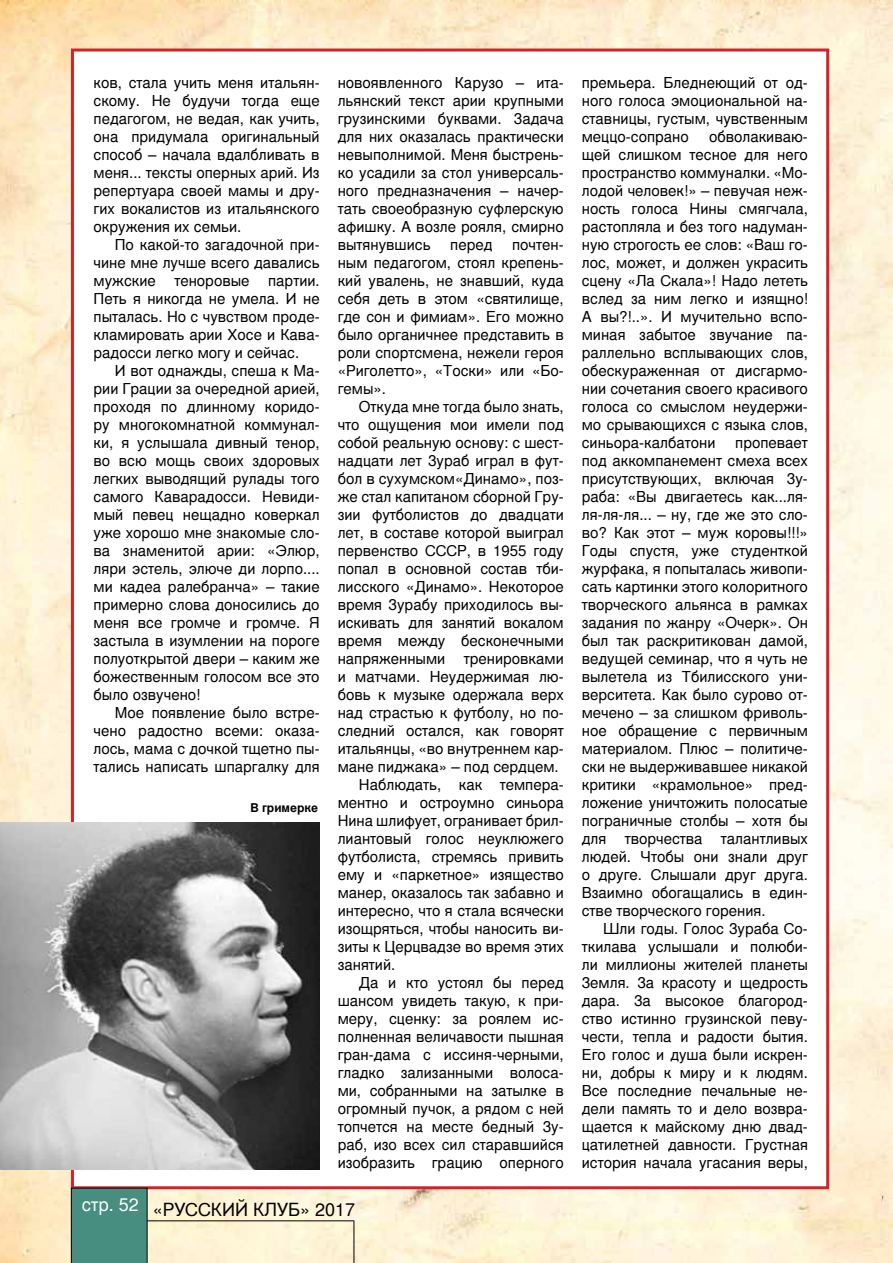
<style>
.page{position:relative;width:893px;height:1263px;background:#fff}
.page>*{position:absolute;margin:0;border:0;box-sizing:border-box;transform-origin:0 0}
.t1{font:18px "Nimbus San LCY";color:#000}
.t2{font:15px/18px "Nimbus San LCY";color:#000;text-align:justify}
.t3{font:700 12px "Nimbus San LCY";color:#000}
</style>
<div class="page">
<img style="left:0;top:0;width:893px;height:1263px">
<div style="left:71px;top:49px;width:758px;height:1140px;background:#fff;border:3px solid #d2232a"></div>
<div style="left:71px;top:1188px;width:76px;height:75px;background:#478e81"></div>
<hr style="left:147px;top:1220px;width:207px;height:1px;background:#000">
<hr style="left:354px;top:1220px;width:1px;height:43px;background:#000">
<img style="left:0;top:823px;width:320px;height:346px">
<p class="t2" style="left:94px;top:74px;width:228px">ков, стала учить меня итальян&shy;скому. Н е будучи тогда еще педагогом, не ведая, как учить, она придумала оригинальный способ – начала вдалбливать в меня... тексты оперных арий. Из репертуара своей мамы и дру&shy;гих вокалистов из итальянского окружения их семьи.</p>
<p class="t2" style="left:94px;top:236px;width:228px;text-indent:21px">По какой-то загадочной при&shy;чине мне лучше всего давались мужские теноровые партии.<br>Петь я никогда не умела. И не пыталась. Н о с чувством проде&shy;кламировать арии Хосе и Кава&shy;радосси легко могу и сейчас.</p>
<p class="t2" style="left:94px;top:362px;width:228px;text-align:left;text-indent:21px">И вот однажды, спеша к Ма&shy;рии Грации за очередной арией, проходя по длинному коридо&shy;ру многокомнатной коммунал&shy;ки, я услышала дивный тенор, во всю мощь своих здоровых легких выводящий рулады того самого Каварадосси. Невиди&shy;мый певец нещадно коверкал уже хорошо мне знакомые сло&shy;ва знаменитой арии: «Элюр, ляри эстель, элюче ди лорпо.... ми кадеа ралебранча» – такие примерно слова доносились до меня все громче и громче. Я застыла в изумлении на пороге полуоткрытой двери – каким же божественным голосом все это было озвучено!</p>
<p class="t2" style="left:94px;top:704px;width:228px;text-indent:21px">Мое появление было встре&shy;чено радостно всеми: оказа&shy;лось, мама с дочкой тщетно пы&shy;тались написать шпаргалку для</p>
<p class="t3" style="left:250px;top:801px;width:69px">В гримерке</p>
<p class="t2" style="left:338px;top:74px;width:228px">новоявленного Карузо – ита&shy;льянский текст арии крупными грузинскими буквами. Задача для них оказалась практически невыполнимой. Меня быстрень&shy;ко усадили за стол универсаль&shy;ного предназначения – начер&shy;тать своеобразную суфлерскую афишку. А возле рояля, смирно вытянувшись</p>
<p class="t2" style="left:338px;top:236px;width:228px;text-indent:174px">почтен&shy;ным педагогом, стоял крепень&shy;кий увалень, не знавший, куда себя деть в этом «святилище, где сон и фимиам». Его можно было органичнее представить в роли спортсмена, нежели героя «Риголетто», «Тоски» или «Бо&shy;гемы».</p>
<p class="t2" style="left:338px;top:398px;width:228px;text-indent:21px">Откуда мне тогда было знать, что ощущения мои имели под собой реальную основу: с шест&shy;надцати лет Зураб играл в фут&shy;бол в сухумском«Динамо», поз&shy;же стал капитаном сборной Гру&shy;зии футболистов до двадцати лет, в составе которой выиграл первенство СССР</p>
<p class="t2" style="left:450px;top:236px;width:44px">перед</p>
<p class="t2" style="left:467px;top:542px;width:98px">, в 1955 году</p>
<p class="t2" style="left:338px;top:560px;width:228px">попал в основной состав тби-</p>
<p class="t2" style="left:338px;top:578px;width:228px">лисского «Динамо». Некоторое</p>
<p class="t2" style="left:338px;top:596px;width:228px">время Зурабу приходилось вы-</p>
<p class="t2" style="left:338px;top:614px;width:228px">искивать для занятий вокалом</p>
<p class="t2" style="left:338px;top:632px;width:228px">время между бесконечными</p>
<p class="t2" style="left:338px;top:650px;width:228px">напряженными тренировками</p>
<p class="t2" style="left:338px;top:668px;width:228px">и матчами. Неудержимая лю-</p>
<p class="t2" style="left:338px;top:686px;width:228px">бовь к музыке одержала верх</p>
<p class="t2" style="left:338px;top:704px;width:228px">над страстью к футболу, но по-</p>
<p class="t2" style="left:338px;top:722px;width:228px">следний остался, как говорят</p>
<p class="t2" style="left:338px;top:740px;width:228px">итальянцы, «во внутреннем кар-</p>
<p class="t2" style="left:338px;top:758px;width:223px">мане пиджака» – под сердцем.</p>
<p class="t2" style="left:359px;top:776px;width:206px">Н аблюдать, как темпера-</p>
<p class="t2" style="left:338px;top:794px;width:228px">ментно и остроумно синьора</p>
<p class="t2" style="left:338px;top:812px;width:228px">Н ина шлифует, огранивает брил-</p>
<p class="t2" style="left:338px;top:830px;width:228px">лиантовый голос неуклюжего</p>
<p class="t2" style="left:338px;top:848px;width:228px">футболиста, стремясь привить</p>
<p class="t2" style="left:338px;top:866px;width:228px">ему и «паркетное» изящество</p>
<p class="t2" style="left:338px;top:884px;width:228px">манер, оказалось так забавно и</p>
<p class="t2" style="left:338px;top:902px;width:228px">интересно, что я стала всячески</p>
<p class="t2" style="left:338px;top:920px;width:228px">изощряться, чтобы наносить ви-</p>
<p class="t2" style="left:338px;top:938px;width:228px">зиты к Церцвадзе во время этих</p>
<p class="t2" style="left:338px;top:956px;width:59px">занятий.</p>
<p class="t2" style="left:359px;top:974px;width:206px">Да и кто устоял бы перед</p>
<p class="t2" style="left:338px;top:992px;width:228px">шансом увидеть такую, к при-</p>
<p class="t2" style="left:338px;top:1010px;width:228px">меру, сценку: за роялем ис-</p>
<p class="t2" style="left:338px;top:1028px;width:228px">полненная величавости пышная</p>
<p class="t2" style="left:338px;top:1046px;width:228px">гран-дама с иссиня-черными,</p>
<p class="t2" style="left:338px;top:1064px;width:228px">гладко зализанными волоса-</p>
<p class="t2" style="left:338px;top:1082px;width:228px">ми, собранными на затылке в</p>
<p class="t2" style="left:338px;top:1100px;width:228px">огромный пучок, а рядом с ней</p>
<p class="t2" style="left:338px;top:1118px;width:228px">топчется на месте бедный Зу-</p>
<p class="t2" style="left:338px;top:1136px;width:228px">раб, изо всех сил старавшийся</p>
<p class="t2" style="left:338px;top:1154px;width:228px">изобразить грацию оперного</p>
<p class="t1" style="left:82px;top:1199px;width:94px"><sup>стр.</sup> <sup>52</sup> «РУССКИЙ</p>
<p class="t1" style="left:253px;top:1199px;width:13px">КЛУБ</p>
<p class="t1" style="left:300px;top:1199px;width:57px">» 2017</p>
<p class="t2" style="left:582px;top:74px;width:228px">премьера. Бледнеющий от од&shy;ного голоса эмоциональной на&shy;ставницы, густым, чувственным меццо-сопрано</p>
<p class="t2" style="left:582px;top:128px;width:228px;text-indent:127px">обволакиваю&shy;щей слишком тесное для него пространство коммуналки. «Мо&shy;лодой человек!» – певучая неж&shy;ность голоса Н ины смягчала, растопляла и без того надуман&shy;ную строгость ее слов: «Ваш го&shy;лос, может, и должен украсить сцену «Ла Скала»! Надо лететь вслед за ним легко и изящно!<br>А вы?!..». И мучительно вспо&shy;миная забытое звучание па&shy;раллельно всплывающих слов, обескураженная от дисгармо&shy;нии сочетания своего красивого голоса со смыслом неудержи&shy;мо срывающихся с языка слов, синьора-калбатони</p>
<p class="t2" style="left:582px;top:434px;width:228px;text-indent:153px">пропевает под аккомпанемент смеха всех присутствующих, включая Зу&shy;раба: «Вы двигаетесь как...ля&shy;ля-ля-ля... – ну, где же это сло&shy;во? Как этот – муж коровы!!!» Годы спустя, уже студенткой журфака, я попыталась живопи&shy;сать картинки этого колоритного творческого альянса в рамках задания по жанру «Очерк». Он был так раскритикован дамой, ведущей семинар, что я чуть не вылетела из Тбилисского уни&shy;верситета. Как было сурово от&shy;мечено – за слишком фриволь&shy;ное обращение с первичным материалом. Плюс – политиче&shy;ски не выдерживавшее никакой критики «крамольное» пред&shy;ложение уничтожить полосатые пограничные столбы – хотя бы для творчества талантливых людей. Чтобы они знали друг о друге. Слышали друг друга.<br>Взаимно обогащались в един&shy;стве творческого горения.</p>
<p class="t2" style="left:582px;top:920px;width:228px;text-indent:21px">Шли годы. Голос Зураба Со&shy;ткилава услышали и полюби&shy;ли миллионы жителей планеты Земля. За красоту и щедрость дара. За высокое благород&shy;ство истинно грузинской певу&shy;чести, тепла и радости бытия.<br>Его голос и душа были искрен&shy;ни, добры к миру и к людям.<br>Все последние печальные не&shy;дели память то и дело возвра&shy;щается к майскому дню двад&shy;цатилетней давности. Грустная история начала угасания веры,</p>
</div>
